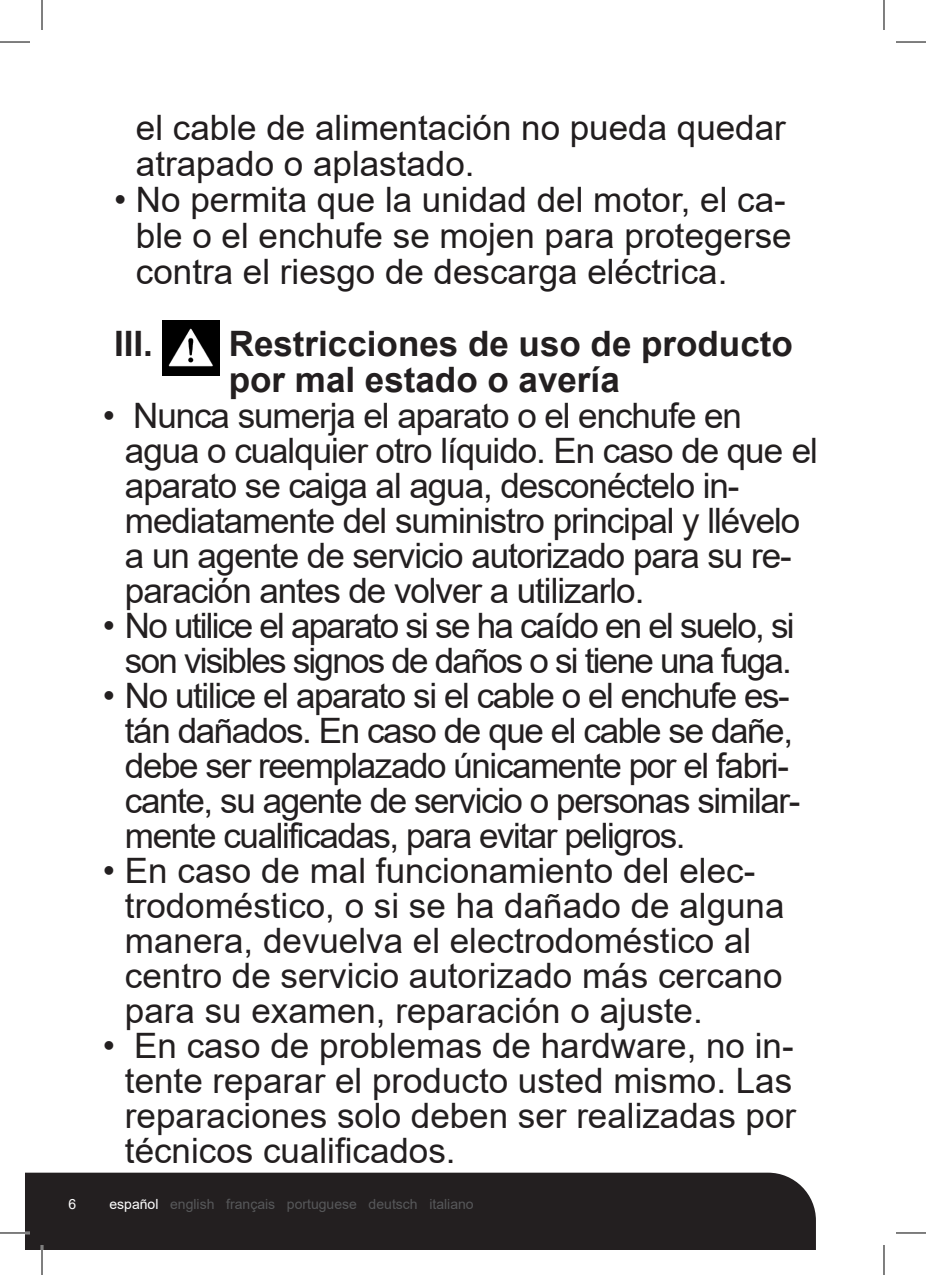
<style>
.page{position:relative;width:926px;height:1275px;background:#fff}
.page>*{position:absolute;margin:0;border:0;box-sizing:border-box;transform-origin:0 0}
.List_Paragraph{font:35px/35px "Arial";letter-spacing:-.03em;color:#231f20}
.List_Paragraph-2{font:35px/35px "Arial";color:#231f20}
.List_Paragraph-3{font:35px/36px "Arial";color:#211d1e}
.List_Paragraph-4{font:35px/35px "Arial";letter-spacing:-.05em;color:#231f20;text-align:center}
.Default{font:700 35px/36px "Arial";color:#231f20}
.t1{font:14px "Arial";color:#57585a}
.t2{font:14px "Arial";color:#fff}
.s1{color:#231f20}
.s2{font-style:inherit}
.s3{color:#fff}
</style>
<div class="page">
<div style="left:25px;top:1172px;width:791px;height:78px;background:#231f20"></div>
<img style="left:163px;top:320px;width:56px;height:55px">
<hr style="left:0;top:1231px;width:30px;height:3px;background:#fff">
<hr style="left:41px;top:1245px;width:2px;height:30px;background:#fff">
<hr style="left:0;top:42px;width:30px;height:1px;background:#000">
<hr style="left:896px;top:42px;width:30px;height:1px;background:#000">
<hr style="left:0;top:1232px;width:30px;height:1px;background:#000">
<hr style="left:896px;top:1232px;width:30px;height:1px;background:#000">
<hr style="left:42px;top:0;width:1px;height:30px;background:#000">
<hr style="left:42px;top:1245px;width:1px;height:30px;background:#000">
<hr style="left:884px;top:0;width:1px;height:30px;background:#000">
<hr style="left:884px;top:1245px;width:1px;height:30px;background:#000">
<p class="List_Paragraph-3" style="left:136px;top:109px;width:651px">el cable de alimentación no pueda quedar atrapado o aplastado.</p>
<p class="List_Paragraph-3" style="left:136px;top:181px;width:657px;text-indent:-22px"><span class="s1">•</span> No permita que la unidad del motor, el ca&shy;ble o el enchufe se mojen para protegerse contra el riesgo de descarga eléctrica.</p>
<p class="Default" style="left:114px;top:326px;width:40px">III.</p>
<p class="Default" style="left:229px;top:326px;width:565px">Restricciones de uso de producto por mal estado o avería</p>
<p class="List_Paragraph" style="left:125px;top:397px;width:695px;text-indent:-22px">• Nunca sumerja el aparato o el enchufe en agua o cualquier otro líquido. En caso de que el aparato se caiga al agua, desconéctelo in&shy;mediatamente del suministro principal y llévelo a un agente de servicio autorizado para su re&shy;paración antes de volver a utilizarlo.</p>
<p class="List_Paragraph-4" style="left:103px;top:607px;width:693px">• No utilice el aparato si se ha caído en el suelo, si son visibles signos de daños o si tiene una fuga.</p>
<p class="List_Paragraph" style="left:125px;top:677px;width:677px;text-indent:-22px">• No utilice el aparato si el cable o el enchufe es&shy;tán dañados. En caso de que el cable se dañe, debe ser reemplazado únicamente por el fabri&shy;cante, su agente de servicio o personas similar&shy;mente cualificadas, para evitar peligros.</p>
<p class="List_Paragraph-2" style="left:125px;top:852px;width:661px;text-indent:-22px">• En caso de mal funcionamiento del elec&shy;trodoméstico, o si se ha dañado de alguna manera, devuelva el electrodoméstico al centro de servicio autorizado más cercano para su examen, reparación o ajuste.</p>
<p class="List_Paragraph" style="left:125px;top:1027px;width:673px;text-align:justify;text-indent:-22px">• En caso de problemas de hardware, no in&shy;tente reparar el producto usted mismo. Las reparaciones solo deben ser realizadas por <span class="s2">técnicos cualificados.</span></p>
<p class="t2" style="left:69px;top:1194px;width:9px">6</p>
<p class="t1" style="left:109px;top:1194px;width:366px"><span class="s3">español</span> english français portuguese deutsch italiano</p>
</div>
